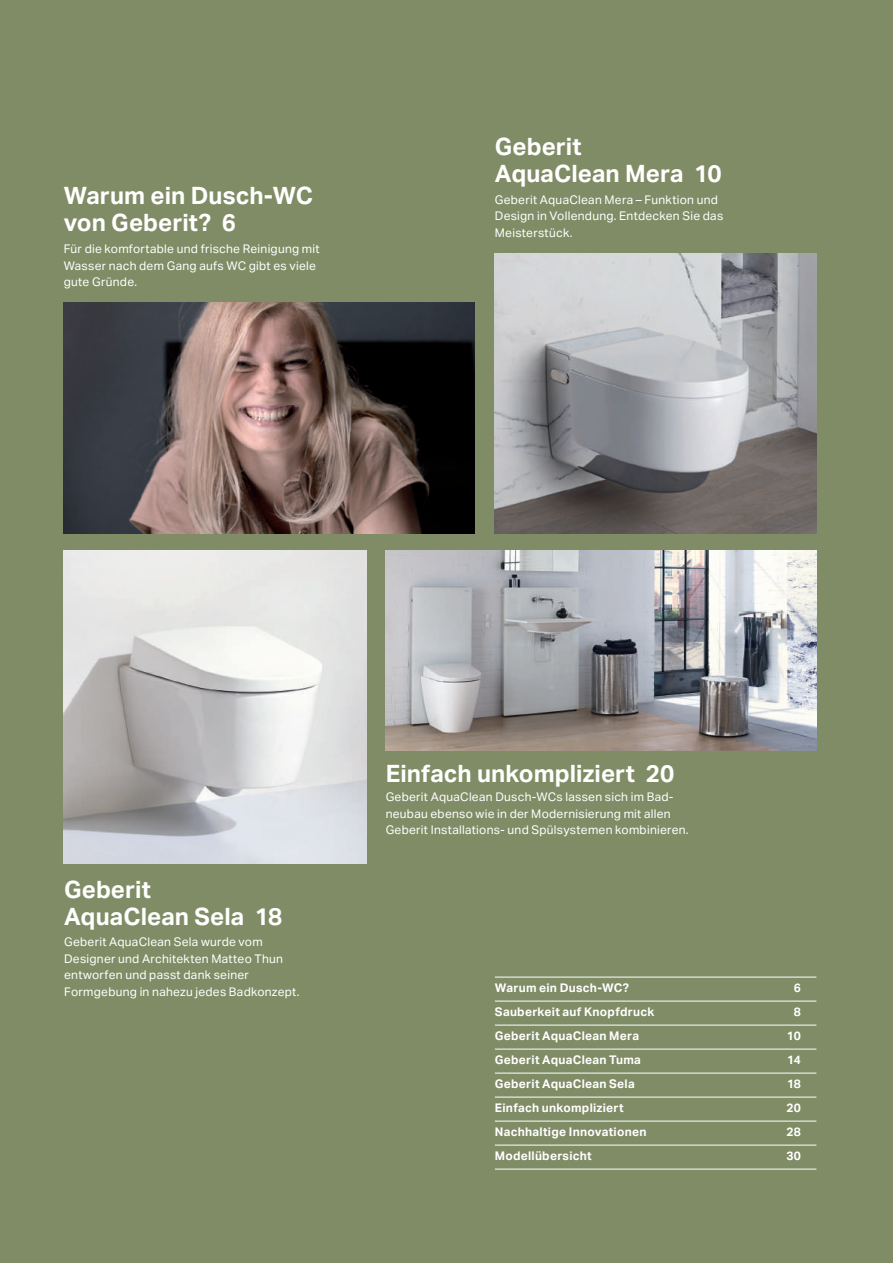
<style>
.page{position:relative;width:893px;height:1263px;background:#808c65}
.page>*{position:absolute;margin:0;border:0;box-sizing:border-box;transform-origin:0 0}
.t1{font:700 24px/27px "Aktiv Grotesk Geberit";letter-spacing:.005em;color:#fff}
.t2{font:12px/16.5px "Aktiv Grotesk Geberit";letter-spacing:.025em;color:#fff}
.t3{font:700 12px "Aktiv Grotesk Geberit";letter-spacing:.02em;color:#fff}
</style>
<div class="page">
<hr style="left:495px;top:977px;width:321px;height:1px;background:#fff">
<hr style="left:495px;top:1001px;width:321px;height:1px;background:#fff">
<hr style="left:495px;top:1025px;width:321px;height:1px;background:#fff">
<hr style="left:495px;top:1049px;width:321px;height:1px;background:#fff">
<hr style="left:495px;top:1073px;width:321px;height:1px;background:#fff">
<hr style="left:495px;top:1097px;width:321px;height:1px;background:#fff">
<hr style="left:495px;top:1121px;width:321px;height:1px;background:#fff">
<hr style="left:495px;top:1145px;width:321px;height:1px;background:#fff">
<hr style="left:495px;top:1169px;width:321px;height:1px;background:#fff">
<img style="left:495px;top:253px;width:321px;height:281px">
<img style="left:64px;top:550px;width:302px;height:314px">
<img style="left:385px;top:550px;width:431px;height:200px">
<img style="left:64px;top:303px;width:411px;height:231px">
<h1 class="t1" style="left:64px;top:182px;width:251px">Warum ein Dusch-WC von Geberit? 6</h1>
<p class="t2" style="left:64px;top:241px;width:257px">Für die komfortable und frische Reinigung mit<br>Wasser nach dem Gang aufs WC gibt es viele gute Gründe.</p>
<h1 class="t1" style="left:495px;top:132px;width:228px">Geberit<br>AquaClean Mera 10</h1>
<p class="t2" style="left:495px;top:191px;width:230px">Geberit AquaClean Mera – Funktion und<br>Design in Vollendung. Entdecken Sie das<br>Meisterstück.</p>
<h1 class="t1" style="left:64px;top:875px;width:220px">Geberit<br>AquaClean Sela 18</h1>
<p class="t2" style="left:64px;top:934px;width:237px">Geberit AquaClean Sela wurde vom Designer und Architekten Matteo Thun entworfen und passt dank seiner Formgebung in nahezu jedes Badkonzept.</p>
<h1 class="t1" style="left:386px;top:759px;width:290px">Einfach unkompliziert 20</h1>
<p class="t2" style="left:386px;top:789px;width:304px">Geberit AquaClean Dusch-WCs lassen sich im Bad&shy;neubau ebenso wie in der Modernisierung mit allen<br>Geberit Installations- und Spülsystemen kombinieren.</p>
<p class="t3" style="left:495px;top:981px;width:136px">Warum ein Dusch-WC?</p>
<p class="t3" style="left:794px;top:981px;width:9px">6</p>
<p class="t3" style="left:495px;top:1005px;width:161px">Sauberkeit auf Knopfdruck</p>
<p class="t3" style="left:794px;top:1005px;width:9px">8</p>
<p class="t3" style="left:495px;top:1029px;width:146px">Geberit AquaClean Mera</p>
<p class="t3" style="left:787px;top:1029px;width:16px">10</p>
<p class="t3" style="left:495px;top:1053px;width:148px">Geberit AquaClean Tuma</p>
<p class="t3" style="left:787px;top:1053px;width:15px">14</p>
<p class="t3" style="left:495px;top:1077px;width:141px">Geberit AquaClean Sela</p>
<p class="t3" style="left:787px;top:1077px;width:16px">18</p>
<p class="t3" style="left:495px;top:1101px;width:130px">Einfach unkompliziert</p>
<p class="t3" style="left:786px;top:1101px;width:16px">20</p>
<p class="t3" style="left:495px;top:1125px;width:153px">Nachhaltige Innovationen</p>
<p class="t3" style="left:786px;top:1125px;width:16px">28</p>
<p class="t3" style="left:495px;top:1149px;width:98px">Modellübersicht</p>
<p class="t3" style="left:786px;top:1149px;width:16px">30</p>
</div>
